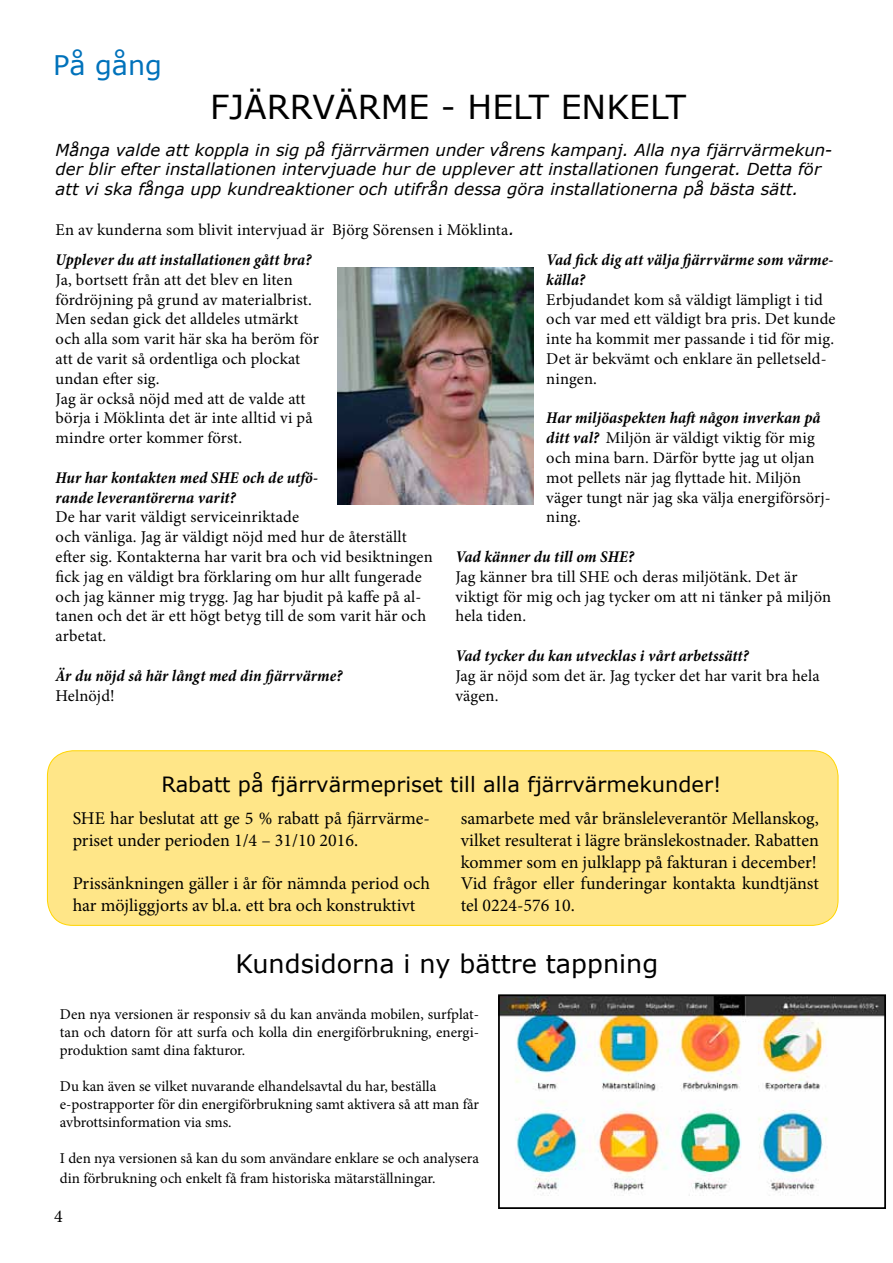
<style>
.page{position:relative;width:893px;height:1263px;background:#fff}
.page>*{position:absolute;margin:0;border:0;box-sizing:border-box;transform-origin:0 0}
.t1{font:33px "Verdana";color:#000}
.t2{font:27px "Verdana";color:#0072bb}
.t3{font:25.5px "Verdana";color:#000}
.t4{font:21px "Verdana";color:#000}
.t5{font:18px/21.6px "Minion Pro";color:#000}
.t6{font:16.5px/19.8px "Minion Pro";letter-spacing:.01em;color:#000}
.t7{font:italic 16.5px/19.8px "Verdana";color:#000}
.t8{font:italic 700 condensed 16.5px/19.8px "Minion Pro";letter-spacing:.005em;color:#000}
.t9{font:15px/18px "Minion Pro";color:#000}
.s1{font-family:"Verdana";font-style:italic}
.s2{font-weight:700;font-style:italic;font-stretch:condensed}
</style>
<div class="page">
<div style="left:47px;top:751px;width:791px;height:174px;background:#ffe688;border-radius:26px"></div>
<div style="left:47px;top:750px;width:791px;height:175px;border:1px solid #ffd500;border-radius:26px"></div>
<img style="left:338px;top:268px;width:195px;height:236px">
<img style="left:501px;top:997px;width:382px;height:199px">
<div style="left:498px;top:994px;width:388px;height:215px;border:2px solid #000"></div>
<h2 class="t2" style="left:53px;top:46px;width:110px">På gång</h2>
<h1 class="t1" style="left:210px;top:84px;width:477px">FJÄRRVÄRME - HELT ENKELT</h1>
<p class="t7" style="left:56px;top:139px;width:778px">Många valde att koppla in sig på fjärrvärmen under vårens kampanj. Alla nya fjärrvärmekun&shy;der blir efter installationen intervjuade hur de upplever att installationen fungerat. Detta för att vi ska fånga upp kundreaktioner och utifrån dessa göra installationerna på bästa sätt.</p>
<p class="t6" style="left:56px;top:220px;width:461px">En av kunderna som blivit intervjuad är Björg Sörensen i Möklinta<span class="s1">.</span></p>
<p class="t8" style="left:56px;top:250px;width:257px">Upplever du att installationen gått bra?</p>
<p class="t6" style="left:56px;top:270px;width:265px">Ja, bortsett från att det blev en liten fördröjning på grund av materialbrist.<br>Men sedan gick det alldeles utmärkt och alla som varit här ska ha beröm för att de varit så ordentliga och plockat undan efter sig.<br>Jag är också nöjd med att de valde att börja i Möklinta det är inte alltid vi på mindre orter kommer först.</p>
<p class="t8" style="left:56px;top:467px;width:264px">Hur har kontakten med SHE och de utfö&shy;rande leverantörerna varit?</p>
<p class="t6" style="left:56px;top:507px;width:379px">De har varit väldigt serviceinriktade<br>och vänliga. Jag är väldigt nöjd med hur de återställt efter sig. Kontakterna har varit bra och vid besiktningen fick jag en väldigt bra förklaring om hur allt fungerade och jag känner mig trygg. Jag har bjudit på kaffe på al&shy;tanen och det är ett högt betyg till de som varit här och arbetat.</p>
<p class="t8" style="left:56px;top:665px;width:288px">Är du nöjd så här långt med din fjärrvärme?</p>
<p class="t6" style="left:56px;top:685px;width:61px">Helnöjd!</p>
<p class="t8" style="left:546px;top:250px;width:288px">Vad fick dig att välja fjärrvärme som värme&shy;källa?</p>
<p class="t6" style="left:546px;top:289px;width:291px">Erbjudandet kom så väldigt lämpligt i tid och var med ett väldigt bra pris. Det kunde inte ha kommit mer passande i tid för mig.<br>Det är bekvämt och enklare än pelletseld&shy;ningen.</p>
<p class="t6" style="left:546px;top:408px;width:286px"><span class="s2">Har miljöaspekten haft någon inverkan på ditt val?</span> Miljön är väldigt viktig för mig och mina barn. Därför bytte jag ut oljan mot pellets när jag flyttade hit. Miljön väger tungt när jag ska välja energiförsörj&shy;ning.</p>
<p class="t8" style="left:455px;top:547px;width:180px">Vad känner du till om SHE?</p>
<p class="t6" style="left:455px;top:567px;width:377px">Jag känner bra till SHE och deras miljötänk. Det är viktigt för mig och jag tycker om att ni tänker på miljön hela tiden.</p>
<p class="t8" style="left:455px;top:646px;width:295px">Vad tycker du kan utvecklas i vårt arbetssätt?</p>
<p class="t6" style="left:455px;top:666px;width:366px">Jag är nöjd som det är. Jag tycker det har varit bra hela vägen.</p>
<p class="t4" style="left:161px;top:770px;width:561px">Rabatt på fjärrvärmepriset till alla fjärrvärmekunder!</p>
<p class="t5" style="left:73px;top:808px;width:359px">SHE har beslutat att ge 5 % rabatt på fjärrvärme&shy;priset under perioden 1/4 – 31/10 2016.</p>
<p class="t5" style="left:73px;top:873px;width:359px">Prissänkningen gäller i år för nämnda period och har möjliggjorts av bl.a. ett bra och konstruktivt</p>
<p class="t5" style="left:461px;top:808px;width:359px;text-align:justify">samarbete med vår bränsleleverantör Mellanskog, vilket resulterat i lägre bränslekostnader. Rabatten kommer som en julklapp på fakturan i december!<br>Vid frågor eller funderingar kontakta kundtjänst tel 0224-576 10.</p>
<h3 class="t3" style="left:235px;top:946px;width:424px">Kundsidorna i ny bättre tappning</h3>
<p class="t9" style="left:60px;top:1006px;width:421px;text-align:justify">Den nya versionen är responsiv så du kan använda mobilen, surfplat&shy;tan och datorn för att surfa och kolla din energiförbrukning, energi&shy;produktion samt dina fakturor.</p>
<p class="t9" style="left:60px;top:1078px;width:421px">Du kan även se vilket nuvarande elhandelsavtal du har, beställa e-postrapporter för din energiförbrukning samt aktivera så att man får avbrottsinformation via sms.</p>
<p class="t9" style="left:60px;top:1149px;width:421px;line-height:19.8px">I den nya versionen så kan du som användare enklare se och analysera din förbrukning och enkelt få fram historiska mätarställningar.</p>
<p class="t5" style="left:54px;top:1205px;width:10px">4</p>
</div>
